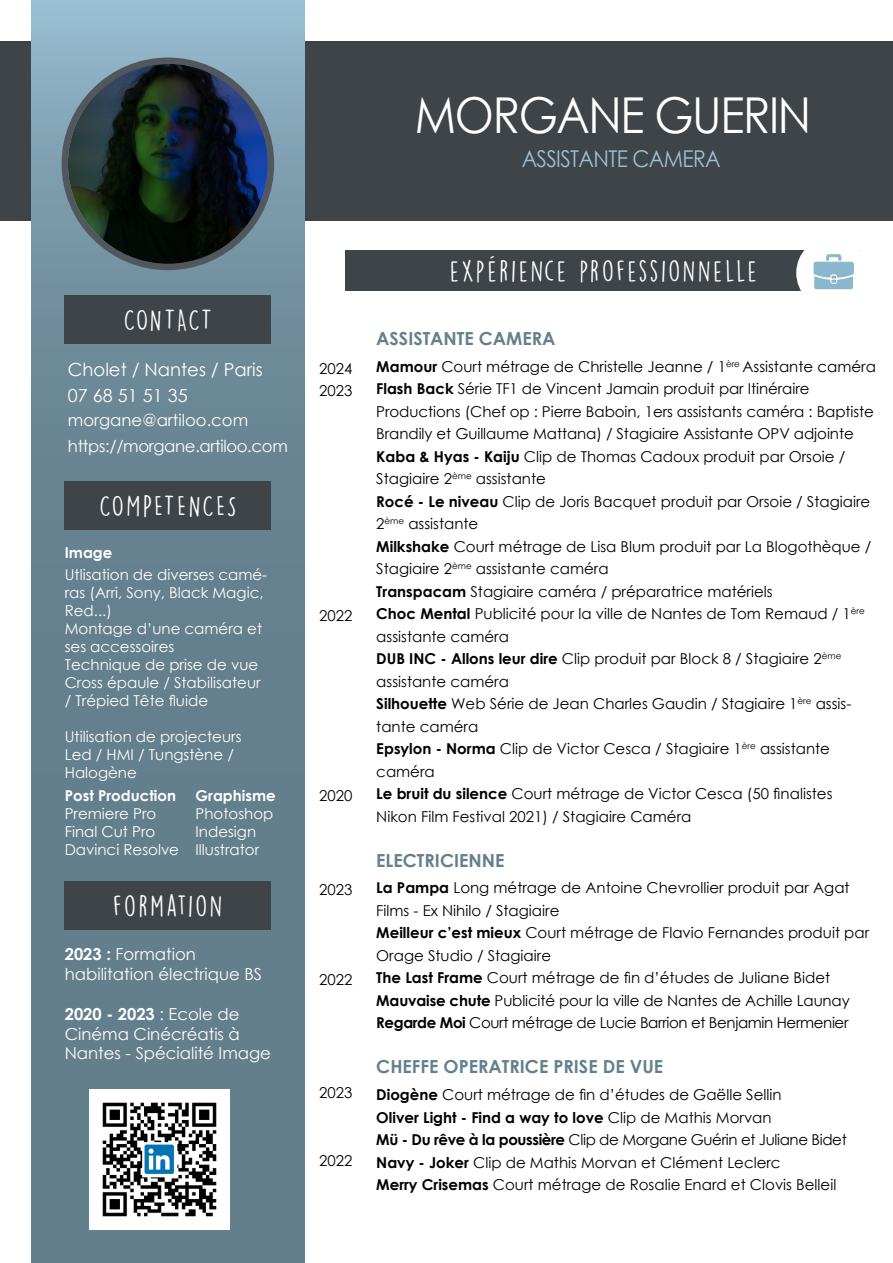
<style>
.page{position:relative;width:893px;height:1263px;background:#fff}
.page>*{position:absolute;margin:0;border:0;box-sizing:border-box;transform-origin:0 0}
.t1{font:49.5px "Century Gothic";letter-spacing:-.03em;color:#fff;scale:.91 1}
.t2{font:27px "DK Lemon Yellow Sun";letter-spacing:.09em;color:#fff}
.t3{font:27px "DK Lemon Yellow Sun";letter-spacing:.05em;color:#fff}
.t4{font:23.1px "Century Gothic";letter-spacing:-.03em;color:#9bc0d4;scale:.91 1}
.t5{font:700 18px "Century Gothic";color:#64808c}
.t6{font:18px/25.8px "Century Gothic";color:#fff}
.t7{font:16.5px/19.8px "Century Gothic";color:#fff}
.t8{font:16.5px/25.8px "Century Gothic";letter-spacing:-.02em;color:#fff}
.t9{font:15px/22.5px "Century Gothic";color:#000}
.t10{font:15px/18px "Century Gothic";color:#fff}
.t11{font:700 15px "Century Gothic";color:#fff}
.s1{font-weight:700}
</style>
<div class="page">
<div style="left:0;top:41px;width:893px;height:180px;background:#3f4448"></div>
<svg style="left:31px;top:0;width:274px;height:1263px;background:#6a8796"></svg>
<div style="left:62px;top:58px;width:212px;height:212px;background:#51575c;border-radius:50%"></div>
<img style="left:68px;top:64px;width:200px;height:200px;border-radius:100px">
<div style="left:65px;top:295px;width:206px;height:49px;background:#3f4448"></div>
<div style="left:65px;top:881px;width:206px;height:49px;background:#3f4448"></div>
<div style="left:65px;top:481px;width:206px;height:49px;background:#3f4448"></div>
<div style="left:346px;top:251px;width:515px;height:40px;background:#3f4448"></div>
<div style="left:796px;top:237px;width:73px;height:72px;background:#fff;border-radius:50%"></div>
<img style="left:813px;top:254px;width:41px;height:36px">
<img style="left:89px;top:1089px;width:141px;height:141px">
<h1 class="t1" style="left:415px;top:81px;width:437px">MORGANE GUERIN</h1>
<h3 class="t4" style="left:522px;top:142px;width:220px">ASSISTANTE CAMERA</h3>
<h2 class="t3" style="left:124px;top:304px;width:90px">CONTACT</h2>
<p class="t6" style="left:68px;top:357px;width:196px">Cholet / Nantes / Paris<br>07 68 51 51 35</p>
<p class="t8" style="left:68px;top:407px;width:221px">morgane@artiloo.com https://morgane.artiloo.com</p>
<h2 class="t2" style="left:99px;top:489px;width:138px">COMPETENCES</h2>
<p class="t11" style="left:65px;top:541px;width:49px">Image</p>
<p class="t10" style="left:65px;top:565px;width:204px">Utlisation de diverses camé&shy;ras (Arri, Sony, Black Magic,<br>Red...)<br>Montage d’une caméra et ses accessoires<br>Technique de prise de vue<br>Cross épaule / Stabilisateur / Trépied Tête fluide</p>
<p class="t10" style="left:65px;top:727px;width:178px">Utilisation de projecteurs<br>Led / HMI / Tungstène /<br>Halogène</p>
<p class="t11" style="left:65px;top:784px;width:113px">Post Production</p>
<p class="t10" style="left:65px;top:804px;width:116px">Premiere Pro<br>Final Cut Pro<br>Davinci Resolve</p>
<p class="t11" style="left:196px;top:784px;width:82px">Graphisme</p>
<p class="t10" style="left:196px;top:804px;width:79px">Photoshop<br>Indesign<br>Illustrator</p>
<h2 class="t2" style="left:113px;top:889px;width:111px">FORMATION</h2>
<p class="t7" style="left:65px;top:944px;width:199px"><span class="s1">2023 :</span> Formation habilitation électrique BS</p>
<p class="t7" style="left:65px;top:1004px;width:208px"><span class="s1">2020 - 2023</span> : Ecole de<br>Cinéma Cinécréatis à<br>Nantes - Spécialité Image</p>
<p class="t9" style="left:319px;top:357px;width:35px">2024<br>2023</p>
<p class="t9" style="left:319px;top:604px;width:35px">2022</p>
<p class="t9" style="left:319px;top:784px;width:35px">2020</p>
<p class="t9" style="left:319px;top:878px;width:35px">2023</p>
<p class="t9" style="left:319px;top:968px;width:35px">2022</p>
<p class="t9" style="left:319px;top:1081px;width:35px">2023</p>
<p class="t9" style="left:319px;top:1148px;width:35px">2022</p>
<h2 class="t2" style="left:450px;top:255px;width:308px">EXPÉRIENCE PROFESSIONNELLE</h2>
<p class="t5" style="left:376px;top:325px;width:181px">ASSISTANTE CAMERA</p>
<p class="t9" style="left:376px;top:355px;width:501px"><span class="s1">Mamour</span> Court métrage de Christelle Jeanne / 1<sup>ère</sup> Assistante caméra <span class="s1">Flash Back</span> Série TF1 de Vincent Jamain produit par Itinéraire Productions (Chef op : Pierre Baboin, 1ers assistants caméra : Baptiste Brandily et Guillaume Mattana) / Stagiaire Assistante OPV adjointe <span class="s1">Kaba &amp; Hyas - Kaiju</span> Clip de Thomas Cadoux produit par Orsoie / Stagiaire 2<sup>ème</sup> assistante<br><span class="s1">Rocé - Le niveau</span> Clip de Joris Bacquet produit par Orsoie / Stagiaire 2<sup>ème</sup> assistante<br><span class="s1">Milkshake</span> Court métrage de Lisa Blum produit par La Blogothèque / Stagiaire 2<sup>ème</sup> assistante caméra<br><span class="s1">Transpacam</span> Stagiaire caméra / préparatrice matériels<br><span class="s1">Choc Mental</span> Publicité pour la ville de Nantes de Tom Remaud / 1<sup>ère </sup>assistante caméra<br><span class="s1">DUB INC - Allons leur dire</span> Clip produit par Block 8 / Stagiaire 2<sup>ème </sup>assistante caméra<br><span class="s1">Silhouette</span> Web Série de Jean Charles Gaudin / Stagiaire 1<sup>ère</sup> assis&shy;tante caméra<br><span class="s1">Epsylon - Norma</span> Clip de Victor Cesca / Stagiaire 1<sup>ère</sup> assistante caméra<br><span class="s1">Le bruit du silence</span> Court métrage de Victor Cesca (50 finalistes Nikon Film Festival 2021) / Stagiaire Caméra</p>
<p class="t5" style="left:376px;top:846px;width:130px">ELECTRICIENNE</p>
<p class="t9" style="left:376px;top:876px;width:494px"><span class="s1">La Pampa</span> Long métrage de Antoine Chevrollier produit par Agat Films - Ex Nihilo / Stagiaire<br><span class="s1">Meilleur c’est mieux</span> Court métrage de Flavio Fernandes produit par Orage Studio / Stagiaire<br><span class="s1">The Last Frame</span> Court métrage de fin d’études de Juliane Bidet <span class="s1">Mauvaise chute</span> Publicité pour la ville de Nantes de Achille Launay <span class="s1">Regarde Moi</span> Court métrage de Lucie Barrion et Benjamin Hermenier</p>
<p class="t5" style="left:376px;top:1053px;width:288px">CHEFFE OPERATRICE PRISE DE VUE</p>
<p class="t9" style="left:376px;top:1083px;width:472px"><span class="s1">Diogène</span> Court métrage de fin d’études de Gaëlle Sellin<br><span class="s1">Oliver Light - Find a way to love</span> Clip de Mathis Morvan<br><span class="s1">Mü - Du rêve à la poussière</span> Clip de Morgane Guérin et Juliane Bidet <span class="s1">Navy - Joker</span> Clip de Mathis Morvan et Clément Leclerc<br><span class="s1">Merry Crisemas</span> Court métrage de Rosalie Enard et Clovis Belleil</p>
</div>
